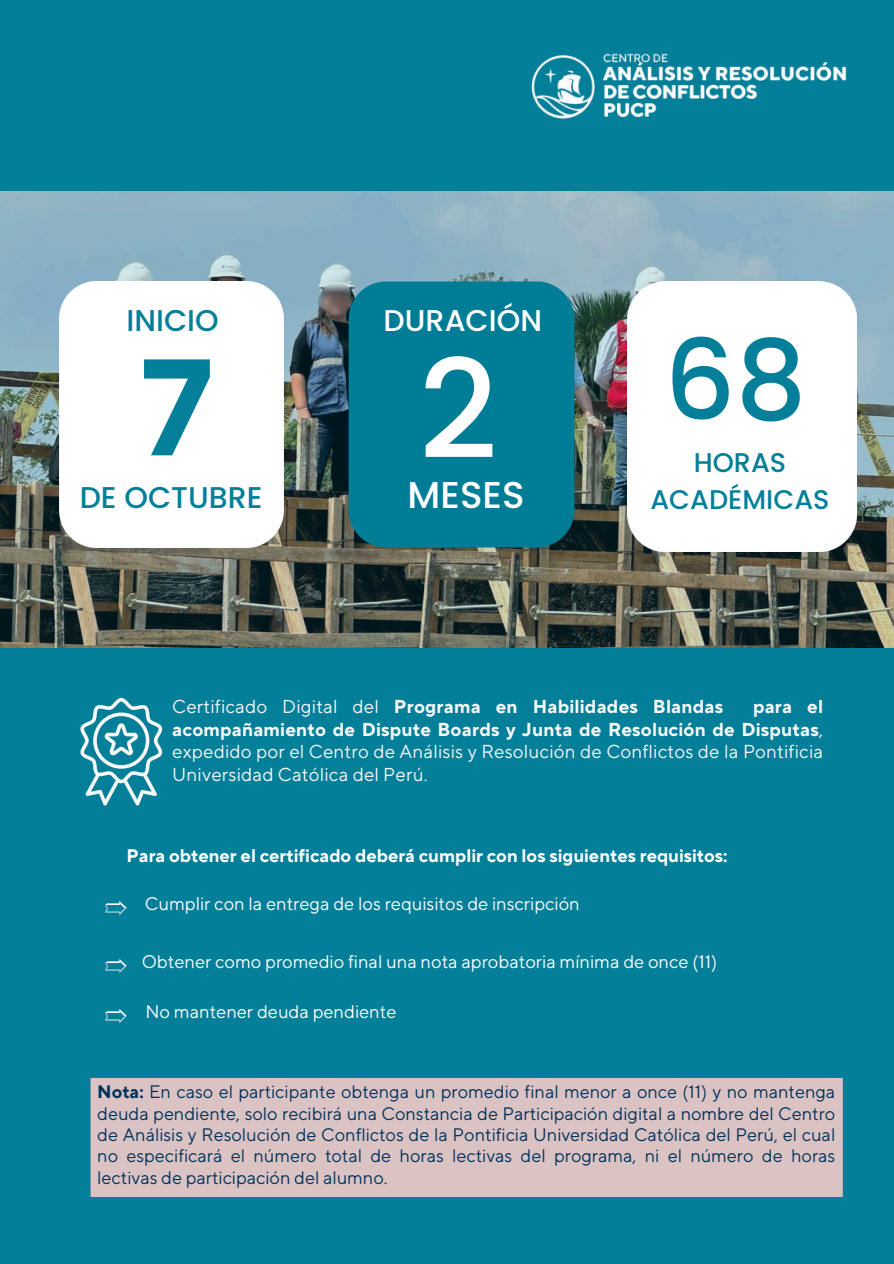
<style>
.page{position:relative;width:894px;height:1264px;background:#fff}
.page>*{position:absolute;margin:0;border:0;box-sizing:border-box;transform-origin:0 0}
.t1{font:500 137.1px "Poppins";color:#fff}
.t2{font:700 136.95px "TT Norms Pro";color:#047f99}
.t3{font:500 111px "Poppins";color:#047f99}
.t4{font:500 37.2px "Poppins";color:#fff}
.t5{font:500 30px "Poppins";color:#047f99}
.t6{font:500 30px "Poppins";color:#fff}
.t7{font:500 27px/37.2px "Poppins";color:#047f99;text-align:center}
.t8{font:26.4px "Free Serif";color:#f8f8f8}
.t9{font:26.4px "Free Serif";color:#fffeff}
.t10{font:18.6px/22.5px "TT Norms Pro";letter-spacing:.01em;color:#f8f8f8;text-align:justify}
.t11{font:700 18.6px "TT Norms Pro";letter-spacing:.01em;color:#f8f8f8}
.t12{font:18.15px "TT Norms Pro";color:#fff}
.t13{font:700 18.15px "TT Norms Pro";color:#fff}
.t14{font:18px/21.3px "TT Norms Pro";color:#01335c;text-align:justify}
.s1{font-weight:400}
.s2{font-weight:700}
</style>
<div class="page">
<div style="left:0;top:0;width:893px;height:1263px;background:#047f99"></div>
<img style="left:0;top:191px;width:893px;height:456px">
<img style="left:531px;top:53px;width:316px;height:66px">
<div style="left:627px;top:282px;width:229px;height:270px;background:#fff"></div>
<img style="left:342px;top:274px;width:239px;height:280px">
<div style="left:60px;top:282px;width:223px;height:265px;background:#fff"></div>
<div style="left:90px;top:1078px;width:752px;height:118px;background:#dcc3c3"></div>
<svg style="left:80px;top:698px;width:83px;height:107px"></svg>
<p class="t5" style="left:126px;top:299px;width:94px">INICIO</p>
<p class="t2" style="left:141px;top:325px;width:73px">7</p>
<p class="t5" style="left:80px;top:476px;width:184px">DE OCTUBRE</p>
<h2 class="t6" style="left:383px;top:299px;width:160px">DURACIÓN</h2>
<h1 class="t1" style="left:418px;top:314px;width:81px">2</h1>
<p class="t4" style="left:407px;top:469px;width:119px">MESES</p>
<h2 class="t3" style="left:664px;top:303px;width:144px">68</h2>
<p class="t7" style="left:650px;top:444px;width:180px">HORAS<br>ACADÉMICAS</p>
<p class="t11" style="left:172px;top:695px;width:552px"><span class="s1">Certificado Digital del</span> Programa en Habilidades Blandas</p>
<p class="t10" style="left:172px;top:696px;width:652px;text-indent:580px"><span class="s2">para el acompañamiento de Dispute Boards y Junta de Resolución de Disputas</span>, expedido por el Centro de Análisis y Resolución de Conflictos de la Pontificia Universidad Católica del Perú.</p>
<h3 class="t13" style="left:126px;top:844px;width:602px">Para obtener el certificado deberá cumplir con los siguientes requisitos:</h3>
<p class="t8" style="left:104px;top:893px;width:25px">➱</p>
<p class="t8" style="left:104px;top:950px;width:25px">➱</p>
<p class="t9" style="left:104px;top:1001px;width:25px">➱</p>
<p class="t12" style="left:145px;top:893px;width:436px">Cumplir con la entrega de los requisitos de inscripción</p>
<p class="t12" style="left:142px;top:950px;width:577px">Obtener como promedio final una nota aprobatoria mínima de once (11)</p>
<p class="t12" style="left:145px;top:1001px;width:252px">No mantener deuda pendiente</p>
<h4 class="t14" style="left:97px;top:1081px;width:739px"><span class="s2">Nota:</span> En caso el participante obtenga un promedio final menor a once (11) y no mantenga deuda pendiente, solo recibirá una Constancia de Participación digital a nombre del Centro de Análisis y Resolución de Conflictos de la Pontificia Universidad Católica del Perú, el cual no especificará el número total de horas lectivas del programa, ni el número de horas lectivas de participación del alumno.</h4>
</div>
